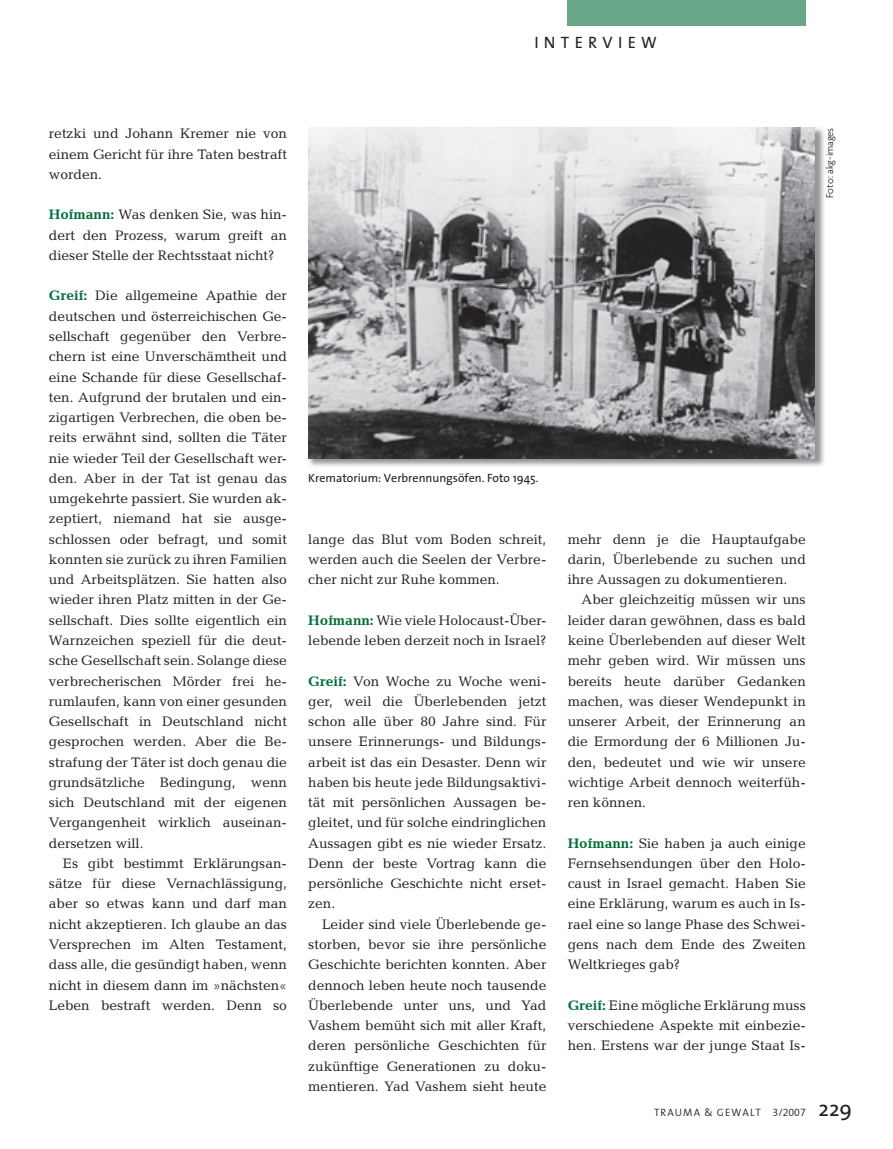
<style>
.page{position:relative;width:893px;height:1149px;background:#fff}
.page>*{position:absolute;margin:0;border:0;box-sizing:border-box;transform-origin:0 0}
.t1{font:16.5px "The Sans";letter-spacing:.32em;color:#231f20}
.t2{font:13.8px/20.2px "Candida";color:#231f20;text-align:justify}
.t3{font:12px "The Sans";color:#231f20}
.t4{font:10.5px "Thesis Koesel Tabel Normal";letter-spacing:.1em;color:#231f20}
.t5{font:300 10.5px "Agenda";color:#231f20}
.s1{font-weight:700;color:#006f3c}
.s2{font-family:"The Sans";font-size:21.75px}
</style>
<div class="page">
<div style="left:568px;top:0;width:238px;height:26px;background:#67a788"></div>
<img style="left:308px;top:127px;width:516px;height:339px">
<img style="left:308px;top:128px;width:507px;height:330px">
<p class="t1" style="left:534px;top:36px;width:124px">INTERVIEW</p>
<p class="t2" style="left:49px;top:125px;width:240px">retzki und Johann Kremer nie von einem Gericht für ihre Taten bestraft worden.</p>
<p class="t2" style="left:49px;top:206px;width:240px"><span class="s1">Hofmann:</span> Was denken Sie, was hin&shy;dert den Prozess, warum greift an dieser Stelle der Rechtsstaat nicht?</p>
<p class="t2" style="left:49px;top:287px;width:240px"><span class="s1">Greif:</span> Die allgemeine Apathie der deutschen und österreichischen Ge&shy;sellschaft gegenüber den Verbre&shy;chern ist eine Unverschämtheit und eine Schande für diese Gesellschaf&shy;ten. Aufgrund der brutalen und ein&shy;zigartigen Verbrechen, die oben be&shy;reits erwähnt sind, sollten die Täter nie wieder Teil der Gesellschaft wer&shy;den. Aber in der Tat ist genau das umgekehrte passiert. Sie wurden ak&shy;zeptiert, niemand hat sie ausge&shy;schlossen oder befragt, und somit konnten sie zurück zu ihren Familien und Arbeitsplätzen. Sie hatten also wieder ihren Platz mitten in der Ge&shy;sellschaft. Dies sollte eigentlich ein Warnzeichen speziell für die deut&shy;sche Gesellschaft sein. Solange diese verbrecherischen Mörder frei he&shy;rumlaufen, kann von einer gesunden Gesellschaft in Deutschland nicht gesprochen werden. Aber die Be&shy;strafung der Täter ist doch genau die grundsätzliche Bedingung, wenn sich Deutschland mit der eigenen Vergangenheit wirklich auseinan&shy;dersetzen will.</p>
<p class="t2" style="left:49px;top:854px;width:240px;text-indent:14px">Es gibt bestimmt Erklärungsan&shy;sätze für diese Vernachlässigung, aber so etwas kann und darf man nicht akzeptieren. Ich glaube an das Versprechen im Alten Testament, dass alle, die gesündigt haben, wenn nicht in diesem dann im »nächsten« Leben bestraft werden. Denn so</p>
<p class="t5" style="left:825px;top:198px;width:72px;rotate:-90deg">Foto: akg-images</p>
<p class="t3" style="left:308px;top:473px;width:232px">Krematorium: Verbrennungsöfen. Foto 1945.</p>
<p class="t2" style="left:308px;top:530px;width:240px">lange das Blut vom Boden schreit, werden auch die Seelen der Verbre&shy;cher nicht zur Ruhe kommen.</p>
<p class="t2" style="left:308px;top:611px;width:240px"><span class="s1">Hofmann:</span> Wie viele Holocaust-Über&shy;lebende leben derzeit noch in Israel?</p>
<p class="t2" style="left:308px;top:672px;width:240px"><span class="s1">Greif:</span> Von Woche zu Woche weni&shy;ger, weil die Überlebenden jetzt schon alle über 80 Jahre sind. Für unsere Erinnerungs- und Bildungs&shy;arbeit ist das ein Desaster. Denn wir haben bis heute jede Bildungsaktivi&shy;tät mit persönlichen Aussagen be&shy;gleitet, und für solche eindringlichen Aussagen gibt es nie wieder Ersatz.<br>Denn der beste Vortrag kann die persönliche Geschichte nicht erset&shy;zen.</p>
<p class="t2" style="left:308px;top:915px;width:240px;text-indent:14px">Leider sind viele Überlebende ge&shy;storben, bevor sie ihre persönliche Geschichte berichten konnten. Aber dennoch leben heute noch tausende Überlebende unter uns, und Yad Vashem bemüht sich mit aller Kraft, deren persönliche Geschichten für zukünftige Generationen zu doku&shy;mentieren. Yad Vashem sieht heute</p>
<p class="t2" style="left:568px;top:530px;width:240px">mehr denn je die Hauptaufgabe darin, Überlebende zu suchen und ihre Aussagen zu dokumentieren.</p>
<p class="t2" style="left:568px;top:591px;width:240px;text-indent:14px">Aber gleichzeitig müssen wir uns leider daran gewöhnen, dass es bald keine Überlebenden auf dieser Welt mehr geben wird. Wir müssen uns bereits heute darüber Gedanken machen, was dieser Wendepunkt in unserer Arbeit, der Erinnerung an die Ermordung der 6 Millionen Ju&shy;den, bedeutet und wie wir unsere wichtige Arbeit dennoch weiterfüh&shy;ren können.</p>
<p class="t2" style="left:568px;top:834px;width:240px"><span class="s1">Hofmann:</span> Sie haben ja auch einige Fernsehsendungen über den Holo&shy;caust in Israel gemacht. Haben Sie eine Erklärung, warum es auch in Is&shy;rael eine so lange Phase des Schwei&shy;gens nach dem Ende des Zweiten Weltkrieges gab?</p>
<p class="t2" style="left:568px;top:996px;width:240px"><span class="s1">Greif:</span> Eine mögliche Erklärung muss verschiedene Aspekte mit einbezie&shy;hen. Erstens war der junge Staat Is-</p>
<p class="t4" style="left:654px;top:1106px;width:200px">TRAUMA &amp; GEWALT 3/2007 <span class="s2">229</span></p>
</div>
